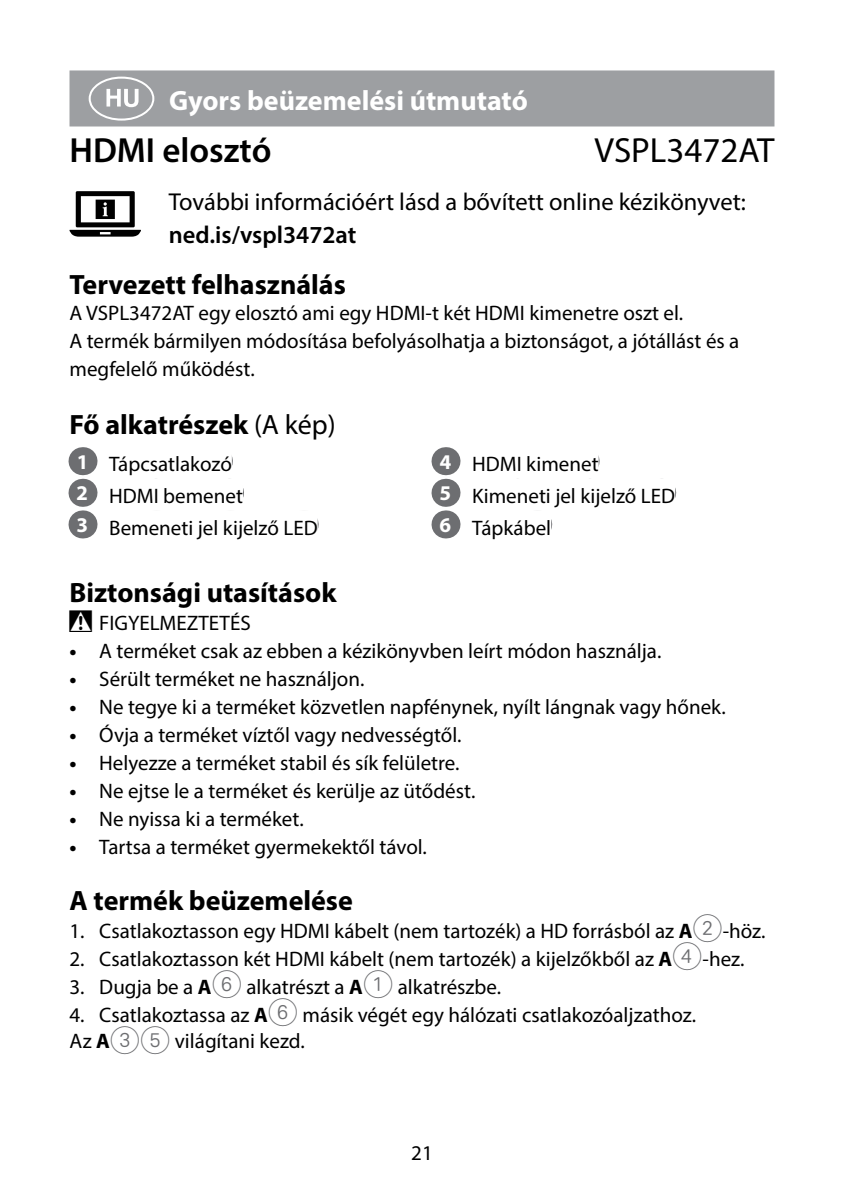
<style>
.page{position:relative;width:844px;height:1191px;background:#fff}
.page>*{position:absolute;margin:0;border:0;box-sizing:border-box;transform-origin:0 0}
.t1{font:63px "manualise countrycodes";color:#fff}
.t2{font:600 35px "Myriad Pro";color:#000}
.t3{font:35px "Myriad Pro";color:#000}
.t4{font:700 28px "Myriad Pro";color:#000}
.t5{font:700 28px "Myriad Pro";color:#fff}
.t6{font:24.5px "Myriad Pro";color:#000}
.t7{font:600 24.5px "Myriad Pro";color:#000}
.t8{font:21px/31.5px "Myriad Pro";color:#000}
.s1{font-weight:400}
.s2{font-weight:700;color:#fff}
.s3{font-weight:700}
.s4{font-family:"Manualise Call out Glyphs";font-size:28px;color:#6d6e71}
</style>
<div class="page">
<div style="left:69px;top:70px;width:705px;height:56px;background:#9d9fa2"></div>
<svg style="left:69px;top:191px;width:72px;height:46px"></svg>
<svg style="left:82px;top:447px;width:1px;height:91px"></svg>
<svg style="left:445px;top:447px;width:1px;height:91px"></svg>
<h1 class="t1" style="left:79px;top:62px;width:86px">k</h1>
<h3 class="t5" style="left:169px;top:82px;width:360px">Gyors beüzemelési útmutató</h3>
<h2 class="t2" style="left:69px;top:128px;width:203px">HDMI elosztó</h2>
<h2 class="t3" style="left:594px;top:128px;width:181px">VSPL3472AT</h2>
<p class="t6" style="left:169px;top:186px;width:578px">További információért lásd a bővített online kézikönyvet:</p>
<p class="t7" style="left:169px;top:219px;width:189px">ned.is/vspl3472at</p>
<h3 class="t4" style="left:69px;top:266px;width:278px">Tervezett felhasználás</h3>
<p class="t8" style="left:69px;top:298px;width:671px;line-height:28px">A VSPL3472AT egy elosztó ami egy HDMI-t két HDMI kimenetre oszt el.<br>A termék bármilyen módosítása befolyásolhatja a biztonságot, a jótállást és a megfelelő működést.</p>
<h3 class="t4" style="left:69px;top:406px;width:268px">Fő alkatrészek <span class="s1">(A kép)</span></h3>
<p class="t8" style="left:77px;top:448px;width:242px"><span class="s2">1</span> Tápcsatlakozó<br><span class="s2">2</span> HDMI bemenet<br><span class="s2">3</span> Bemeneti jel kijelző LED</p>
<p class="t8" style="left:439px;top:448px;width:237px"><span class="s2">4</span> HDMI kimenet<br><span class="s2">5</span> Kimeneti jel kijelző LED<br><span class="s2">6</span> Tápkábel</p>
<h3 class="t4" style="left:69px;top:574px;width:268px">Biztonsági utasítások</h3>
<p class="t8" style="left:99px;top:606px;width:153px">FIGYELMEZTETÉS</p>
<p class="t8" style="left:69px;top:634px;width:593px"><span class="s3">•</span> A terméket csak az ebben a kézikönyvben leírt módon használja.</p>
<p class="t8" style="left:69px;top:662px;width:296px"><span class="s3">•</span> Sérült terméket ne használjon.</p>
<p class="t8" style="left:69px;top:690px;width:657px"><span class="s3">•</span> Ne tegye ki a terméket közvetlen napfénynek, nyílt lángnak vagy hőnek.</p>
<p class="t8" style="left:69px;top:718px;width:393px"><span class="s3">•</span> Óvja a terméket víztől vagy nedvességtől.</p>
<p class="t8" style="left:69px;top:746px;width:391px"><span class="s3">•</span> Helyezze a terméket stabil és sík felületre.</p>
<p class="t8" style="left:69px;top:774px;width:407px"><span class="s3">•</span> Ne ejtse le a terméket és kerülje az ütődést.</p>
<p class="t8" style="left:69px;top:802px;width:236px"><span class="s3">•</span> Ne nyissa ki a terméket.</p>
<p class="t8" style="left:69px;top:830px;width:359px"><span class="s3">•</span> Tartsa a terméket gyermekektől távol.</p>
<h3 class="t4" style="left:69px;top:882px;width:285px">A termék beüzemelése</h3>
<p class="t8" style="left:69px;top:914px;width:697px">1. Csatlakoztasson egy HDMI kábelt (nem tartozék) a HD forrásból az <span class="s3">A</span><span class="s4">2</span>-höz.</p>
<p class="t8" style="left:69px;top:942px;width:676px">2. Csatlakoztasson két HDMI kábelt (nem tartozék) a kijelzőkből az <span class="s3">A</span><span class="s4">4</span>-hez.</p>
<p class="t8" style="left:69px;top:970px;width:433px">3. Dugja be a <span class="s3">A</span><span class="s4">6</span> alkatrészt a <span class="s3">A</span><span class="s4">1</span> alkatrészbe.</p>
<p class="t8" style="left:69px;top:1001px;width:628px;line-height:26.2px">4. Csatlakoztassa az <span class="s3">A</span><span class="s4">6</span> másik végét egy hálózati csatlakozóaljzathoz.<br>Az <span class="s3">A</span><span class="s4">35</span> világítani kezd.</p>
<p class="t8" style="left:411px;top:1137px;width:23px">21</p>
</div>
